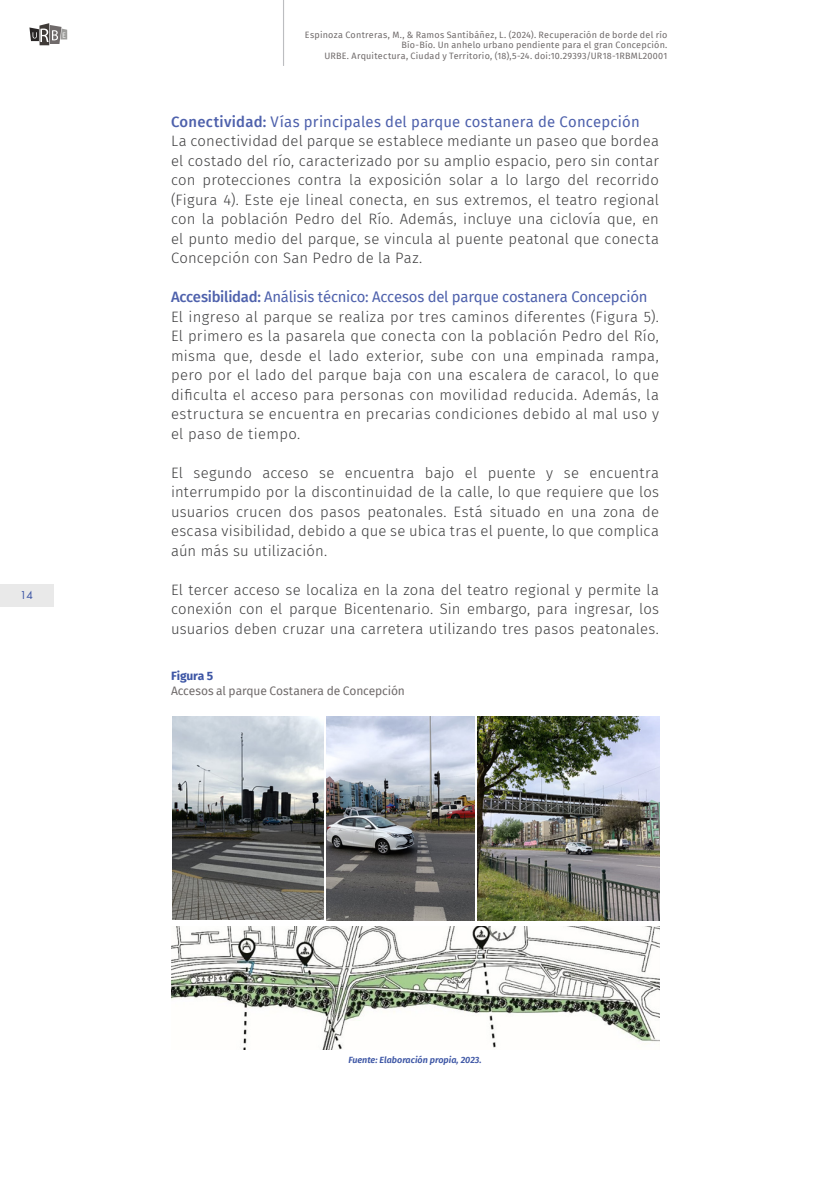
<style>
.page{position:relative;width:830px;height:1191px;background:#fff}
.page>*{position:absolute;margin:0;border:0;box-sizing:border-box;transform-origin:0 0}
.t1{font:300 15px/19.5px "Fira Sans";letter-spacing:.015em;color:#3e3e3f;text-align:justify}
.t2{font:15px "Fira Sans";color:#4e61ac}
.t3{font:12px "Fira Sans";letter-spacing:-.01em;color:#706b6b}
.t4{font:700 12px "Fira Sans";letter-spacing:-.01em;color:#3d56a5}
.t5{font:10.5px "Futura Std";color:#3d56a5}
.t6{font:9px/10.8px "Fira Sans";letter-spacing:.025em;color:#706b6b;text-align:right}
.pie_de_foto{font:italic 600 9px "Fira Sans";color:#3d56a5}
.s1{font-weight:500}
</style>
<div class="page">
<div style="left:0;top:584px;width:53px;height:22px;background:#e9e9e9"></div>
<img style="left:171px;top:926px;width:488px;height:123px">
<img style="left:477px;top:716px;width:182px;height:204px">
<img style="left:326px;top:716px;width:148px;height:205px">
<img style="left:172px;top:716px;width:151px;height:204px">
<hr style="left:283px;top:0;width:1px;height:66px;background:#bcbdc0">
<svg style="left:29px;top:23px;width:38px;height:22px"></svg>
<p class="t5" style="left:20px;top:588px;width:14px">14</p>
<p class="t6" style="left:305px;top:29px;width:364px">Espinoza Contreras, M., &amp; Ramos Santibáñez, L. (2024). Recuperación de borde del río<br>Bío-Bío. Un anhelo urbano pendiente para el gran Concepción.</p>
<p class="t6" style="left:324px;top:50px;width:344px">URBE. Arquitectura, Ciudad y Territorio, (18),5-24. doi:10.29393/UR18-1RBML20001</p>
<p class="t2" style="left:171px;top:110px;width:470px"><span class="s1">Conectividad:</span> Vías principales del parque costanera de Concepción</p>
<p class="t1" style="left:171px;top:131px;width:489px">La conectividad del parque se establece mediante un paseo que bordea el costado del río, caracterizado por su amplio espacio, pero sin contar con protecciones contra la exposición solar a lo largo del recorrido (Figura 4). Este eje lineal conecta, en sus extremos, el teatro regional con la población Pedro del Río. Además, incluye una ciclovía que, en el punto medio del parque, se vincula al puente peatonal que conecta Concepción con San Pedro de la Paz.</p>
<p class="t2" style="left:171px;top:286px;width:477px"><span class="s1">Accesibilidad:</span> Análisis técnico: Accesos del parque costanera Concepción</p>
<p class="t1" style="left:171px;top:307px;width:489px">El ingreso al parque se realiza por tres caminos diferentes (Figura 5).<br>El primero es la pasarela que conecta con la población Pedro del Río, misma que, desde el lado exterior, sube con una empinada rampa, pero por el lado del parque baja con una escalera de caracol, lo que dificulta el acceso para personas con movilidad reducida. Además, la estructura se encuentra en precarias condiciones debido al mal uso y el paso de tiempo.</p>
<p class="t1" style="left:171px;top:463px;width:489px">El segundo acceso se encuentra bajo el puente y se encuentra interrumpido por la discontinuidad de la calle, lo que requiere que los usuarios crucen dos pasos peatonales. Está situado en una zona de escasa visibilidad, debido a que se ubica tras el puente, lo que complica aún más su utilización.</p>
<p class="t1" style="left:171px;top:580px;width:489px">El tercer acceso se localiza en la zona del teatro regional y permite la conexión con el parque Bicentenario. Sin embargo, para ingresar, los usuarios deben cruzar una carretera utilizando tres pasos peatonales.</p>
<p class="t4" style="left:171px;top:666px;width:44px">Figura 5</p>
<p class="t3" style="left:171px;top:681px;width:235px">Accesos al parque Costanera de Concepción</p>
<p class="pie_de_foto" style="left:348px;top:1052px;width:134px">Fuente: Elaboración propia, 2023.</p>
</div>
